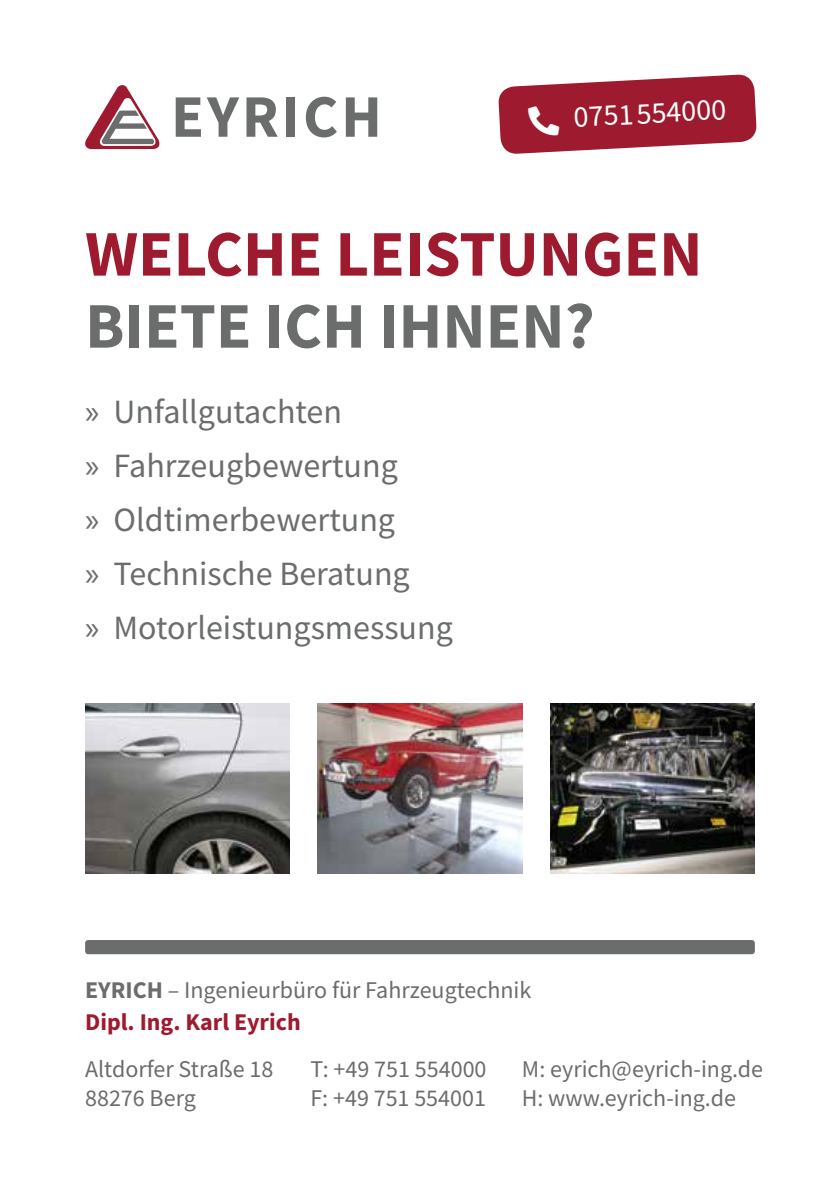
<style>
.page{position:relative;width:840px;height:1191px;background:#fff}
.page>*{position:absolute;margin:0;border:0;box-sizing:border-box;transform-origin:0 0}
.t1{font:700 65px "Source Sans Pro";color:#9e1a2f}
.t2{font:700 65px "Source Sans Pro";color:#6a6d6c}
.t3{font:34px/54px "Source Sans Pro";color:#6a6d6c}
.t4{font:30px "Source Sans Pro";color:#fff}
.t5{font:24px/28.8px "Source Sans Pro";color:#6a6d6c}
.s1{font-family:"Myriad Pro"}
.s2{font-weight:700}
.s3{font-weight:700;color:#9e1a2f}
</style>
<div class="page">
<svg style="left:176px;top:97px;width:63px;height:40px"></svg>
<svg style="left:246px;top:97px;width:31px;height:40px"></svg>
<div style="left:286px;top:97px;width:9px;height:40px;background:#6a6d6c"></div>
<svg style="left:306px;top:97px;width:30px;height:40px"></svg>
<svg style="left:345px;top:97px;width:32px;height:40px"></svg>
<svg style="left:85px;top:85px;width:75px;height:64px"></svg>
<div style="left:85px;top:940px;width:669px;height:14px;background:#6a6d6c;border-radius:3px"></div>
<img style="left:85px;top:703px;width:204px;height:170px">
<img style="left:550px;top:703px;width:204px;height:170px">
<img style="left:317px;top:703px;width:205px;height:170px">
<svg style="left:498px;top:74px;width:258px;height:80px"></svg>
<p class="t4" style="left:527px;top:100px;width:199px;rotate:-3deg">□■●▼ 0751 554000</p>
<h1 class="t1" style="left:85px;top:210px;width:618px">WELCHE LEISTUNGEN</h1>
<h1 class="t2" style="left:85px;top:282px;width:511px">BIETE ICH IHNEN?</h1>
<h2 class="t3" style="left:85px;top:384px;width:369px"><span class="s1">»</span> Unfallgutachten<br><span class="s1">»</span> Fahrzeugbewertung<br><span class="s1">»</span> Oldtimerbewertung<br><span class="s1">»</span> Technische Beratung<br><span class="s1">»</span> Motorleistungsmessung</h2>
<p class="t5" style="left:85px;top:973px;width:447px;line-height:32px"><span class="s2">EYRICH</span> – Ingenieurbüro für Fahrzeugtechnik<br><span class="s3">Dipl. Ing. Karl Eyrich</span></p>
<p class="t5" style="left:85px;top:1054px;width:189px">Altdorfer Straße 18<br>88276 Berg</p>
<p class="t5" style="left:310px;top:1054px;width:177px">T: +49 751 554000<br>F: +49 751 554001</p>
<p class="t5" style="left:521px;top:1054px;width:243px">M: eyrich@eyrich-ing.de<br>H: www.eyrich-ing.de</p>
</div>
